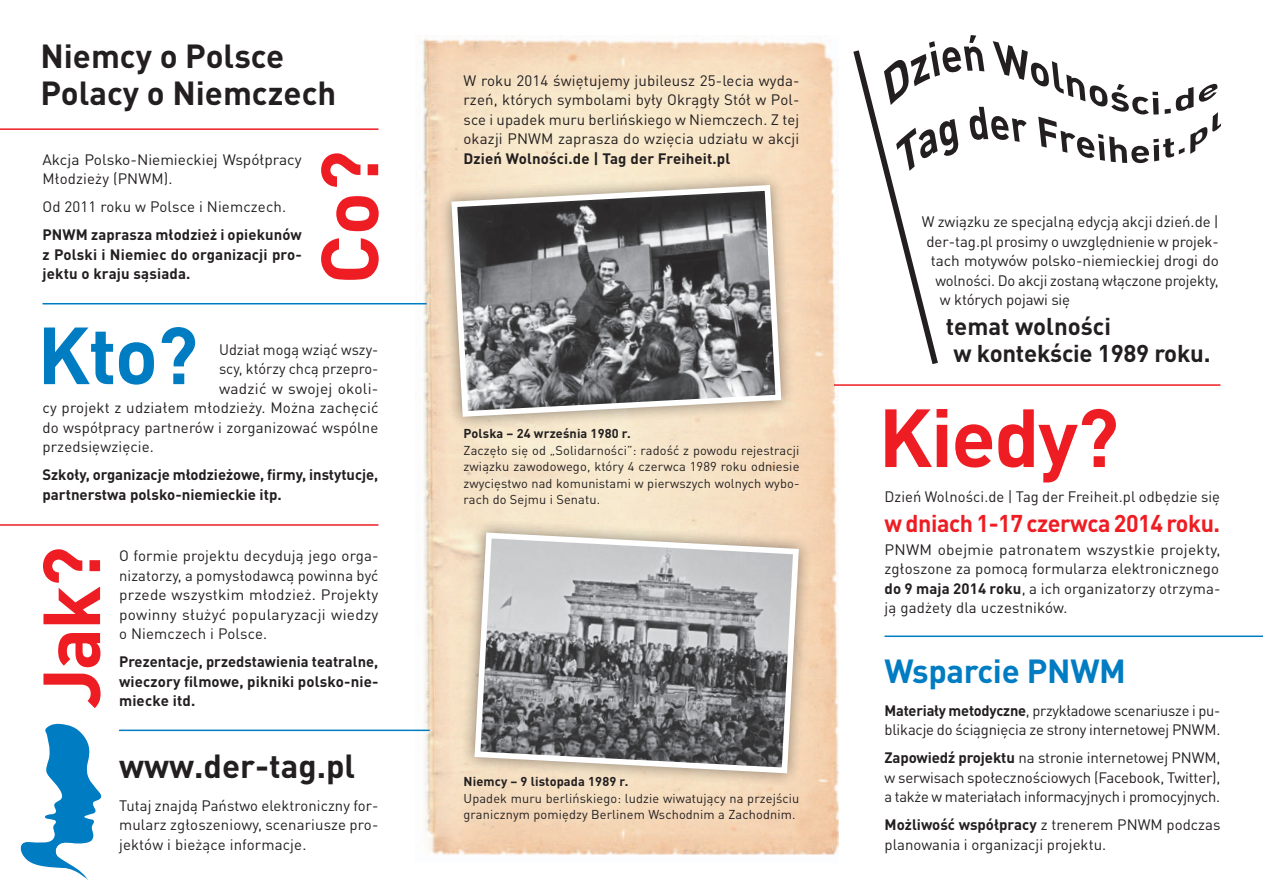
<style>
.page{position:relative;width:1263px;height:893px;background:#fff}
.page>*{position:absolute;margin:0;border:0;box-sizing:border-box;transform-origin:0 0}
.t1{font:700 81px "DIN Pro";letter-spacing:-.02em;color:#ee1d23}
.t2{font:700 79.5px "DIN Pro";color:#ee1d23}
.t3{font:700 79.5px "DIN Pro";color:#007cc2}
.t4{font:700 33px/37.5px "DIN Pro";color:#231f20}
.t5{font:700 33px "DIN Pro";letter-spacing:-.01em;color:#007cc2}
.t6{font:700 24px/27px "DIN Pro";letter-spacing:-.01em;color:#231f20}
.t7{font:700 24px "DIN Pro";letter-spacing:-.02em;color:#ee1d23}
.t8{font:15px/19.5px "DIN Pro";color:#231f20;text-align:justify}
.t9{font:700 15px/19.5px "DIN Pro";letter-spacing:.005em;color:#231f20}
.t10{font:12.75px/16.5px "DIN Pro";letter-spacing:.01em;color:#231f20;text-align:justify}
.t11{font:700 12.75px "DIN Pro";letter-spacing:.01em;color:#231f20}
.s1{font-weight:700}
</style>
<div class="page">
<svg style="left:853px;top:35px;width:368px;height:329px"></svg>
<img style="left:416px;top:38px;width:423px;height:817px">
<div style="left:460px;top:518px;width:351px;height:268px;background:#231f20;opacity:.5"></div>
<svg style="left:472px;top:530px;width:330px;height:246px;background:#9f9e9c"></svg>
<div style="left:437px;top:170px;width:357px;height:259px;background:#231f20;opacity:.5"></div>
<svg style="left:448px;top:182px;width:336px;height:238px;background:#888684"></svg>
<hr style="left:834px;top:384px;width:386px;height:2px;background:#ee1d23">
<hr style="left:884px;top:635px;width:379px;height:2px;background:#007cc2">
<svg style="left:20px;top:723px;width:82px;height:157px"></svg>
<hr style="left:119px;top:730px;width:311px;height:1px;background:#007cc2">
<hr style="left:0;top:524px;width:378px;height:2px;background:#ee1d23">
<hr style="left:43px;top:303px;width:384px;height:1px;background:#007cc2">
<hr style="left:0;top:128px;width:378px;height:2px;background:#ee1d23">
<h3 class="t4" style="left:40px;top:36px;width:297px">Niemcy o Polsce<br>Polacy o Niemczech</h3>
<p class="t8" style="left:463px;top:70px;width:337px">W roku 2014 świętujemy jubileusz 25-lecia wyda&shy;rzeń, których symbolami były Okrągły Stół w Pol&shy;sce i upadek muru berlińskiego w Niemczech. Z tej okazji PNWM zaprasza do wzięcia udziału w akcji</p>
<p class="t8" style="left:43px;top:149px;width:261px">Akcja Polsko-Niemieckiej Współpracy</p>
<p class="t9" style="left:463px;top:148px;width:268px">Dzień Wolności.de | Tag der Freiheit.pl</p>
<p class="t8" style="left:43px;top:164px;width:245px;line-height:28px">Młodzieży (PNWM).<br>Od 2011 roku w Polsce i Niemczech.</p>
<p class="t9" style="left:43px;top:224px;width:261px;text-align:justify">PNWM zaprasza młodzież i opiekunów z Polski i Niemiec do organizacji pro&shy;jektu o kraju sąsiada.</p>
<h2 class="t2" style="left:295px;top:285px;width:136px;rotate:-90deg">Co?</h2>
<h2 class="t3" style="left:37px;top:301px;width:162px">Kto?</h2>
<p class="t8" style="left:219px;top:339px;width:161px">Udział mogą wziąć wszy-</p>
<p class="t8" style="left:219px;top:358px;width:161px">scy, którzy chcą przepro-</p>
<p class="t8" style="left:219px;top:378px;width:161px">wadzić w swojej okoli-</p>
<p class="t8" style="left:43px;top:397px;width:338px">cy projekt z udziałem młodzieży. Można zachęcić</p>
<p class="t8" style="left:43px;top:417px;width:337px">do współpracy partnerów i zorganizować wspólne</p>
<p class="t8" style="left:43px;top:436px;width:113px">przedsięwzięcie.</p>
<p class="t9" style="left:43px;top:464px;width:337px">Szkoły, organizacje młodzieżowe, firmy, instytucje, partnerstwa polsko-niemieckie itp.</p>
<h2 class="t2" style="left:17px;top:708px;width:163px;rotate:-90deg">Jak?</h2>
<p class="t8" style="left:119px;top:545px;width:261px">O formie projektu decydują jego orga&shy;nizatorzy, a pomysłodawcą powinna być przede wszystkim młodzież. Projekty powinny służyć popularyzacji wiedzy o Niemczech i Polsce.</p>
<p class="t9" style="left:119px;top:651px;width:261px">Prezentacje, przedstawienia teatralne, wieczory filmowe, pikniki polsko-nie-</p>
<p class="t9" style="left:119px;top:690px;width:78px">miecke itd.</p>
<h3 class="t4" style="left:119px;top:746px;width:238px">www.der-tag.pl</h3>
<p class="t8" style="left:119px;top:795px;width:261px">Tutaj znajdą Państwo elektroniczny for&shy;mularz zgłoszeniowy, scenariusze pro&shy;jektów i bieżące informacje.</p>
<p class="t11" style="left:463px;top:425px;width:169px">Polska – 24 września 1980 r.</p>
<p class="t10" style="left:463px;top:441px;width:337px">Zaczęło się od „Solidarności”: radość z powodu rejestracji związku zawodowego, który 4 czerwca 1989 roku odniesie zwycięstwo nad komunistami w pierwszych wolnych wybo&shy;rach do Sejmu i Senatu.</p>
<p class="t11" style="left:463px;top:773px;width:166px">Niemcy – 9 listopada 1989 r.</p>
<p class="t10" style="left:463px;top:790px;width:337px">Upadek muru berlińskiego: ludzie wiwatujący na przejściu granicznym pomiędzy Berlinem Wschodnim a Zachodnim.</p>
<p class="t8" style="left:922px;top:211px;width:298px">W związku ze specjalną edycją akcji dzień.de |</p>
<p class="t8" style="left:926px;top:231px;width:294px">der-tag.pl prosimy o uwzględnienie w projek-</p>
<p class="t8" style="left:931px;top:250px;width:289px">tach motywów polsko-niemieckiej drogi do</p>
<p class="t8" style="left:935px;top:270px;width:285px">wolności. Do akcji zostaną włączone projekty,</p>
<p class="t8" style="left:940px;top:289px;width:132px">w których pojawi się</p>
<h3 class="t6" style="left:953px;top:312px;width:259px;text-indent:-7px">temat wolności<br>w kontekście 1989 roku.</h3>
<h1 class="t1" style="left:878px;top:383px;width:242px">Kiedy?</h1>
<p class="t8" style="left:884px;top:486px;width:337px">Dzień Wolności.de | Tag der Freiheit.pl odbędzie się</p>
<h3 class="t7" style="left:884px;top:507px;width:337px">w dniach 1-17 czerwca 2014 roku.</h3>
<p class="t8" style="left:884px;top:539px;width:338px">PNWM obejmie patronatem wszystkie projekty, zgłoszone za pomocą formularza elektronicznego <span class="s1">do 9 maja 2014 roku</span>, a ich organizatorzy otrzyma&shy;ją gadżety dla uczestników.</p>
<h3 class="t5" style="left:884px;top:648px;width:243px">Wsparcie PNWM</h3>
<p class="t8" style="left:884px;top:700px;width:337px"><span class="s1">Materiały metodyczne</span>, przykładowe scenariusze i pu&shy;blikacje do ściągnięcia ze strony internetowej PNWM.</p>
<p class="t8" style="left:884px;top:748px;width:338px"><span class="s1">Zapowiedź projektu</span> na stronie internetowej PNWM, w serwisach społecznościowych (Facebook, Twitter), a także w materiałach informacyjnych i promocyjnych.</p>
<p class="t8" style="left:884px;top:815px;width:337px"><span class="s1">Możliwość współpracy</span> z trenerem PNWM podczas planowania i organizacji projektu.</p>
</div>
